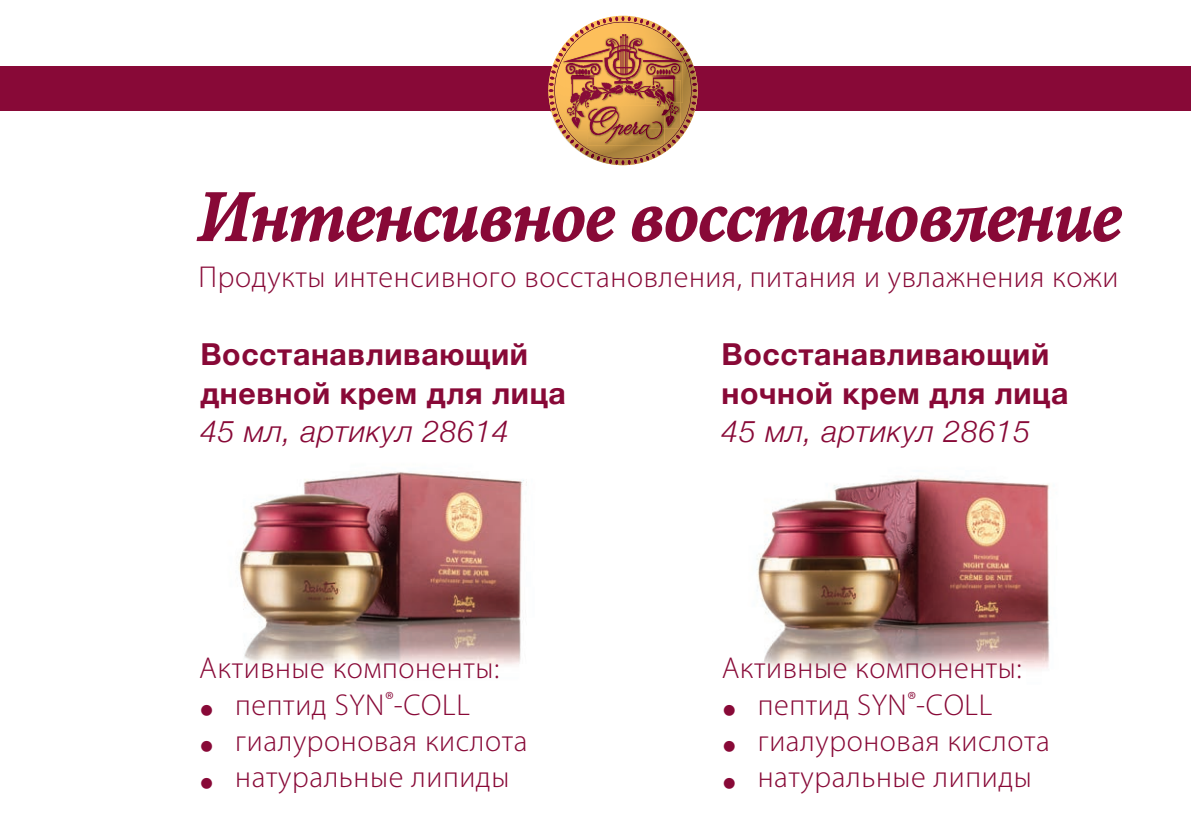
<style>
.page{position:relative;width:1191px;height:840px;background:#fff}
.page>*{position:absolute;margin:0;border:0;box-sizing:border-box;transform-origin:0 0}
.t1{font:italic 600 72px "Minion Pro";letter-spacing:-.01em;color:#880937}
.t2{font:300 30.2px "Myriad Pro";letter-spacing:.02em;color:#880937}
.t3{font:700 30.2px/39px "Helvetica Neue";letter-spacing:.02em;color:#880937}
.t4{font:italic 300 30.2px "Helvetica Neue";letter-spacing:.02em;color:#880937}
.s1{font-family:"Helvetica Neue"}
</style>
<div class="page">
<img style="left:757px;top:478px;width:293px;height:192px">
<img style="left:758px;top:479px;width:289px;height:149px">
<img style="left:244px;top:472px;width:283px;height:194px">
<img style="left:238px;top:473px;width:283px;height:152px">
<svg style="left:196px;top:192px;width:420px;height:50px"></svg>
<svg style="left:631px;top:206px;width:492px;height:37px"></svg>
<div style="left:0;top:66px;width:1191px;height:45px;background:#880937"></div>
<svg style="left:548px;top:15px;width:149px;height:150px"></svg>
<img style="left:565px;top:62px;width:49px;height:40px">
<h1 class="t1" style="left:197px;top:166px;width:925px">Интенсивное восстановление</h1>
<p class="t2" style="left:198px;top:260px;width:921px">Продукты интенсивного восстановления, питания и увлажнения кожи</p>
<p class="t3" style="left:200px;top:335px;width:367px">Восстанавливающий дневной крем для лица</p>
<p class="t4" style="left:200px;top:407px;width:310px">45 мл, артикул 28614</p>
<p class="t2" style="left:199px;top:651px;width:302px">Активные компоненты:</p>
<p class="t2" style="left:199px;top:687px;width:272px"><span class="s1">•</span> пептид SYN<sup>®</sup>-COLL</p>
<p class="t2" style="left:199px;top:723px;width:330px"><span class="s1">•</span> гиалуроновая кислота</p>
<p class="t2" style="left:199px;top:760px;width:312px"><span class="s1">•</span> натуральные липиды</p>
<p class="t3" style="left:721px;top:335px;width:348px">Восстанавливающий ночной крем для лица</p>
<p class="t4" style="left:721px;top:407px;width:310px">45 мл, артикул 28615</p>
<p class="t2" style="left:721px;top:651px;width:302px">Активные компоненты:</p>
<p class="t2" style="left:721px;top:687px;width:272px"><span class="s1">•</span> пептид SYN<sup>®</sup>-COLL</p>
<p class="t2" style="left:721px;top:723px;width:330px"><span class="s1">•</span> гиалуроновая кислота</p>
<p class="t2" style="left:721px;top:760px;width:312px"><span class="s1">•</span> натуральные липиды</p>
</div>
